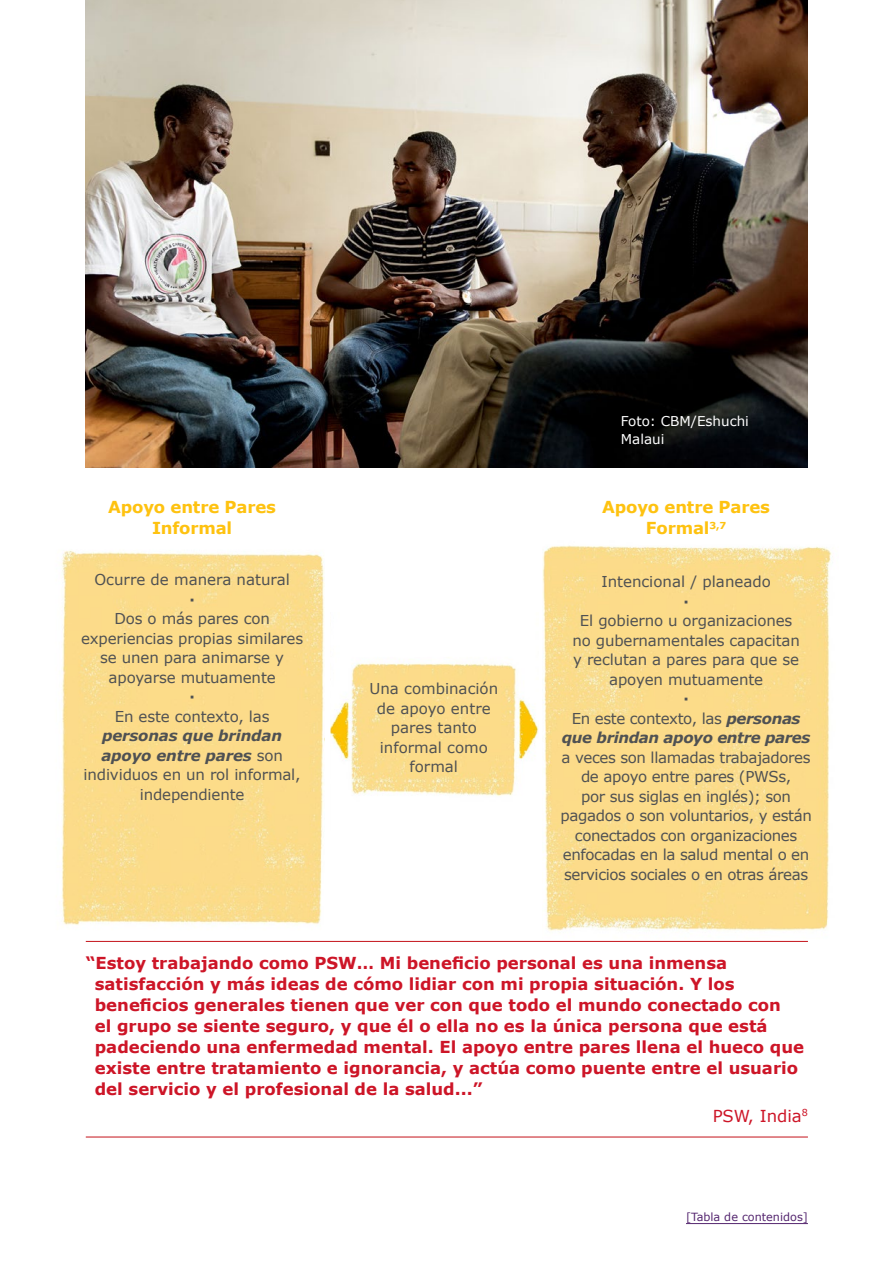
<style>
.page{position:relative;width:893px;height:1263px;background:#fff}
.page>*{position:absolute;margin:0;border:0;box-sizing:border-box;transform-origin:0 0}
.t1{font:700 16.5px/21px "Verdana";color:#cd1527}
.t2{font:700 16.5px/21px "Verdana";letter-spacing:-.01em;color:#fec210;text-align:center}
.t3{font:16.5px "Verdana";color:#cd1527}
.t4{font:15px/19.5px "Verdana";letter-spacing:-.01em;color:#4f5153;text-align:center}
.t5{font:italic 700 15px/19.5px "Verdana";letter-spacing:-.025em;color:#4f5153;text-align:center}
.t6{font:700 15px "Verdana";color:#4f5153}
.t7{font:13.5px/18px "Verdana";color:#fff}
.t8{font:11.25px "Verdana";color:#552770}
.s1{font-weight:700;font-style:italic}
.s2{font-weight:400;font-style:normal}
</style>
<div class="page">
<img style="left:62px;top:550px;width:262px;height:375px">
<img style="left:542px;top:545px;width:290px;height:396px">
<hr style="left:86px;top:1137px;width:722px;height:1px;background:#c4121a">
<hr style="left:86px;top:941px;width:722px;height:1px;background:#c4121a">
<hr style="left:686px;top:1223px;width:122px;height:1px;background:#552770">
<img style="left:85px;top:0;width:723px;height:468px">
<img style="left:330px;top:663px;width:208px;height:133px">
<p class="t2" style="left:108px;top:496px;width:169px">Apoyo entre Pares<br>Informal</p>
<p class="t4" style="left:94px;top:570px;width:197px">Ocurre de manera natural</p>
<p class="t6" style="left:189px;top:589px;width:7px">·</p>
<p class="t4" style="left:81px;top:609px;width:224px">Dos o más pares con experiencias propias similares se unen para animarse y apoyarse mutuamente</p>
<p class="t6" style="left:189px;top:686px;width:7px">·</p>
<p class="t4" style="left:115px;top:706px;width:156px">En este contexto, las</p>
<p class="t4" style="left:84px;top:726px;width:219px"><span class="s1">personas que brindan apoyo entre pares</span> son individuos en un rol informal, independiente</p>
<p class="t4" style="left:369px;top:679px;width:130px">Una combinación de apoyo entre pares tanto informal como formal</p>
<p class="t7" style="left:621px;top:412px;width:130px">Foto: CBM/Eshuchi<br>Malaui</p>
<p class="t2" style="left:602px;top:496px;width:169px">Apoyo entre Pares<br>Formal<sup>3,7</sup></p>
<p class="t4" style="left:601px;top:572px;width:171px">Intencional / planeado</p>
<p class="t6" style="left:683px;top:591px;width:7px">·</p>
<p class="t4" style="left:572px;top:611px;width:229px">El gobierno u organizaciones no gubernamentales capacitan y reclutan a pares para que se apoyen mutuamente</p>
<p class="t6" style="left:683px;top:688px;width:7px">·</p>
<p class="t5" style="left:562px;top:708px;width:250px"><span class="s2">En este contexto, las</span> personas que brindan apoyo entre pares</p>
<p class="t4" style="left:560px;top:747px;width:253px">a veces son llamadas trabajadores de apoyo entre pares (PWSs,<br>por sus siglas en inglés); son pagados o son voluntarios, y están conectados con organizaciones enfocadas en la salud mental o en servicios sociales o en otras áreas</p>
<h4 class="t1" style="left:86px;top:952px;width:643px">“Estoy trabajando como PSW… Mi beneficio personal es una inmensa</h4>
<p class="t1" style="left:95px;top:973px;width:641px">satisfacción y más ideas de cómo lidiar con mi propia situación. Y los</p>
<p class="t1" style="left:95px;top:994px;width:688px">beneficios generales tienen que ver con que todo el mundo conectado con</p>
<p class="t1" style="left:95px;top:1015px;width:711px">el grupo se siente seguro, y que él o ella no es la única persona que está padeciendo una enfermedad mental. El apoyo entre pares llena el hueco que existe entre tratamiento e ignorancia, y actúa como puente entre el usuario del servicio y el profesional de la salud...”</p>
<p class="t3" style="left:713px;top:1104px;width:97px">PSW, India<sup>8</sup></p>
<p class="t8" style="left:686px;top:1209px;width:123px">[Tabla de contenidos]</p>
</div>
